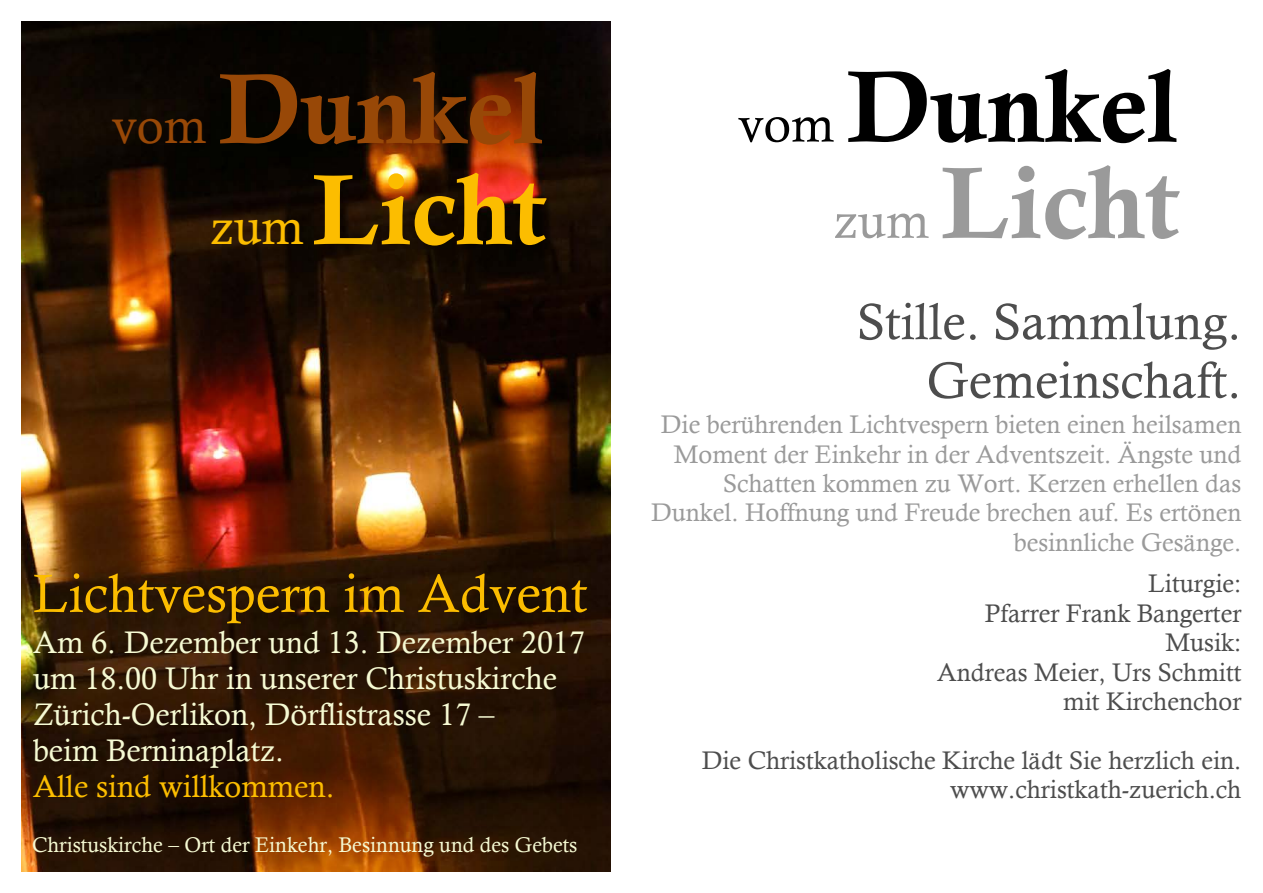
<style>
.page{position:relative;width:1263px;height:893px;background:#fff}
.page>*{position:absolute;margin:0;border:0;box-sizing:border-box;transform-origin:0 0}
.t1{font:101.85px/96.3px "Calis MT Bol";color:#000;text-align:right}
.t2{font:99.9px/100.9px "Calis MT Bol";color:#984807;text-align:right}
.t3{font:54px "Calisto";color:#fcbd00}
.t4{font:51px/58.5px "Calisto";color:#4d4d4d;text-align:right}
.t5{font:31.2px/36px "Calisto";color:#f6fad3}
.t6{font:31.2px "Calisto";color:#fcbd00}
.t7{font:25.5px/29.4px "Calisto";color:#9a9a9a;text-align:right}
.t8{font:25.5px/29.4px "Calisto";color:#4d4d4d;text-align:right}
.t9{font:21.3px "Calisto";color:#f6fad3}
.s1{font-family:"Calisto";font-size:49.95px}
.s2{font-family:"Calisto";font-size:49.95px;color:#fcbd00}
.s3{color:#fcbd00}
.s4{font-family:"Calisto";font-size:51px}
.s5{font-family:"Calisto";font-size:51px;color:#9a9a9a}
.s6{color:#9a9a9a}
</style>
<div class="page">
<img style="left:21px;top:21px;width:589px;height:851px">
<h2 class="t2" style="left:112px;top:58px;width:436px"><span class="s1">vom</span> Dunkel <span class="s2">zum</span> <span class="s3">Licht</span></h2>
<h3 class="t3" style="left:33px;top:562px;width:556px">Lichtvespern im Advent</h3>
<p class="t5" style="left:33px;top:624px;width:553px">Am 6. Dezember und 13. Dezember 2017 um 18.00 Uhr in unserer Christuskirche Zürich-Oerlikon, Dörflistrasse 17 –<br>beim Berninaplatz.</p>
<p class="t6" style="left:33px;top:769px;width:303px">Alle sind willkommen.</p>
<p class="t9" style="left:32px;top:832px;width:547px">Christuskirche – Ort der Einkehr, Besinnung und des Gebets</p>
<h1 class="t1" style="left:738px;top:58px;width:443px"><span class="s4">vom</span> Dunkel <span class="s5">zum</span> <span class="s6">Licht</span></h1>
<h3 class="t4" style="left:857px;top:292px;width:386px">Stille. Sammlung.<br>Gemeinschaft.</h3>
<p class="t7" style="left:651px;top:409px;width:592px">Die berührenden Lichtvespern bieten einen heilsamen Moment der Einkehr in der Adventszeit. Ängste und Schatten kommen zu Wort. Kerzen erhellen das Dunkel. Hoffnung und Freude brechen auf. Es ertönen besinnliche Gesänge.</p>
<p class="t8" style="left:937px;top:569px;width:306px">Liturgie:<br>Pfarrer Frank Bangerter<br>Musik:<br>Andreas Meier, Urs Schmitt mit Kirchenchor</p>
<p class="t8" style="left:702px;top:745px;width:541px">Die Christkatholische Kirche lädt Sie herzlich ein. www.christkath-zuerich.ch</p>
</div>
